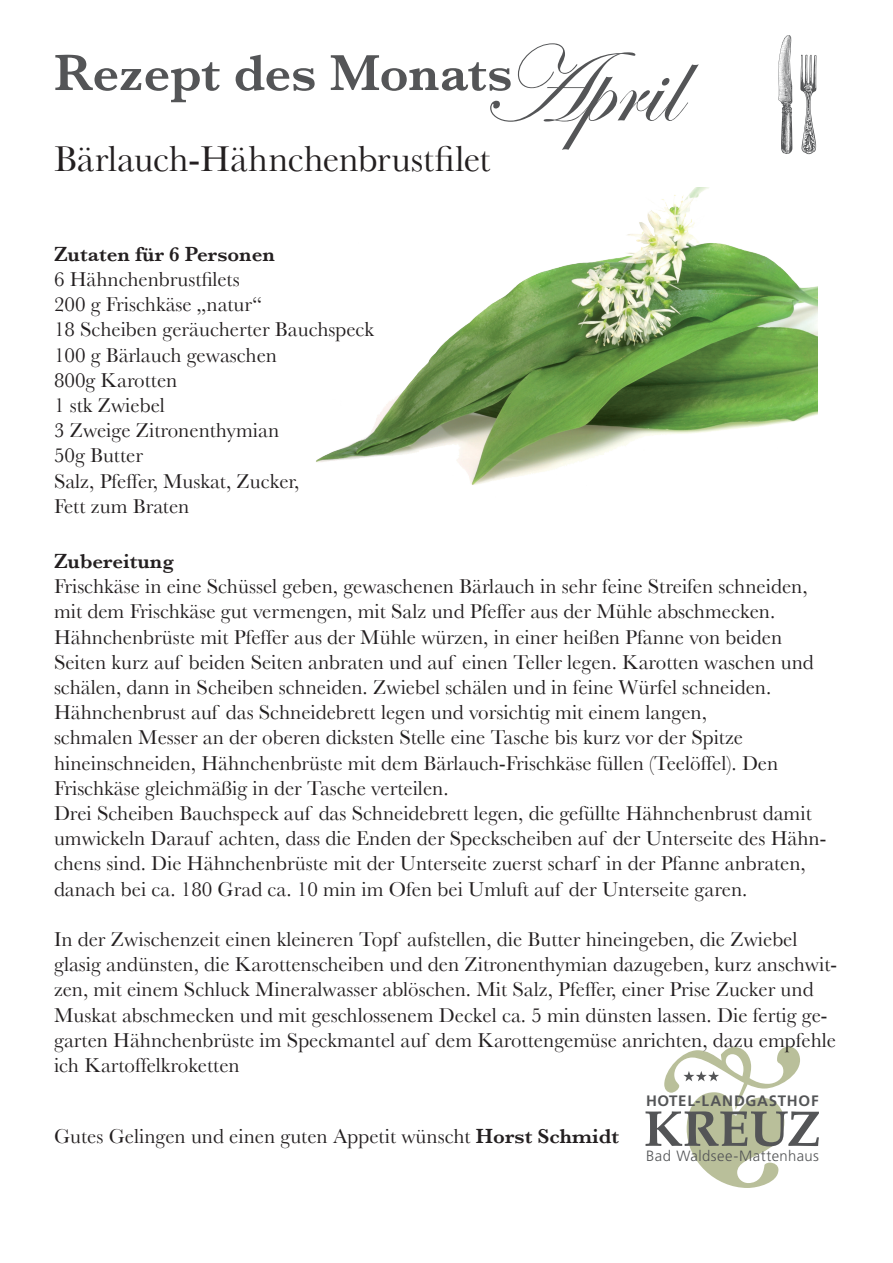
<style>
.page{position:relative;width:893px;height:1263px;background:#fff}
.page>*{position:absolute;margin:0;border:0;box-sizing:border-box;transform-origin:0 0}
.t1{font:111px "Edwardian Script ITC";color:#545557}
.t2{font:600 52.5px "Baskerville";letter-spacing:-.01em;color:#545557}
.t3{font:700 50.4px "Book Antiqua";letter-spacing:-.01em;color:#545557}
.t4{font:37.5px "Baskerville";letter-spacing:-.01em;color:#231f20}
.t5{font:21px/25.2px "Baskerville";color:#231f20}
.t6{font:600 21px "Baskerville";color:#231f20}
.t7{font:700 15.15px "Frutiger";letter-spacing:.045em;color:#545557}
.t8{font:300 14.85px "Frutiger";letter-spacing:.025em;color:#545557}
.s1{font-weight:600}
</style>
<div class="page">
<svg style="left:664px;top:1047px;width:136px;height:141px"></svg>
<svg style="left:800px;top:55px;width:16px;height:99px"></svg>
<svg style="left:778px;top:35px;width:15px;height:119px"></svg>
<img style="left:316px;top:187px;width:501px;height:298px">
<h1 class="t1" style="left:480px;top:25px;width:199px">April</h1>
<h2 class="t2" style="left:54px;top:42px;width:460px">Rezept des Monats</h2>
<h3 class="t4" style="left:54px;top:137px;width:438px">Bärlauch-Hähnchenbrustfilet</h3>
<p class="t6" style="left:54px;top:242px;width:222px">Zutaten für 6 Personen</p>
<p class="t5" style="left:54px;top:266px;width:322px">6 Hähnchenbrustfilets<br>200 g Frischkäse „natur“<br>18 Scheiben geräucherter Bauchspeck<br>100 g Bärlauch gewaschen<br>800g Karotten<br>1 stk Zwiebel<br>3 Zweige Zitronenthymian<br>50g Butter<br>Salz, Pfeffer, Muskat, Zucker,<br>Fett zum Braten</p>
<p class="t6" style="left:54px;top:549px;width:121px">Zubereitung</p>
<p class="t5" style="left:54px;top:574px;width:774px">Frischkäse in eine Schüssel geben, gewaschenen Bärlauch in sehr feine Streifen schneiden, mit dem Frischkäse gut vermengen, mit Salz und Pfeffer aus der Mühle abschmecken.<br>Hähnchenbrüste mit Pfeffer aus der Mühle würzen, in einer heißen Pfanne von beiden Seiten kurz auf beiden Seiten anbraten und auf einen Teller legen. Karotten waschen und schälen, dann in Scheiben schneiden. Zwiebel schälen und in feine Würfel schneiden.<br>Hähnchenbrust auf das Schneidebrett legen und vorsichtig mit einem langen,<br>schmalen Messer an der oberen dicksten Stelle eine Tasche bis kurz vor der Spitze hineinschneiden, Hähnchenbrüste mit dem Bärlauch-Frischkäse füllen (Teelöffel). Den Frischkäse gleichmäßig in der Tasche verteilen.<br>Drei Scheiben Bauchspeck auf das Schneidebrett legen, die gefüllte Hähnchenbrust damit umwickeln Darauf achten, dass die Enden der Speckscheiben auf der Unterseite des Hähn&shy;chens sind. Die Hähnchenbrüste mit der Unterseite zuerst scharf in der Pfanne anbraten, danach bei ca. 180 Grad ca. 10 min im Ofen bei Umluft auf der Unterseite garen.</p>
<p class="t5" style="left:54px;top:926px;width:785px">In der Zwischenzeit einen kleineren Topf aufstellen, die Butter hineingeben, die Zwiebel glasig andünsten, die Karottenscheiben und den Zitronenthymian dazugeben, kurz anschwit&shy;zen, mit einem Schluck Mineralwasser ablöschen. Mit Salz, Pfeffer, einer Prise Zucker und Muskat abschmecken und mit geschlossenem Deckel ca. 5 min dünsten lassen. Die fertig ge&shy;garten Hähnchenbrüste im Speckmantel auf dem Karottengemüse anrichten, dazu empfehle ich Kartoffelkroketten</p>
<p class="t5" style="left:54px;top:1123px;width:566px">Gutes Gelingen und einen guten Appetit wünscht <span class="s1">Horst Schmidt</span></p>
<p class="t7" style="left:646px;top:1091px;width:174px">HOTEL-LANDGASTHOF</p>
<h3 class="t3" style="left:644px;top:1099px;width:179px">KREUZ</h3>
<p class="t8" style="left:646px;top:1147px;width:174px">Bad Waldsee-Mattenhaus</p>
</div>
